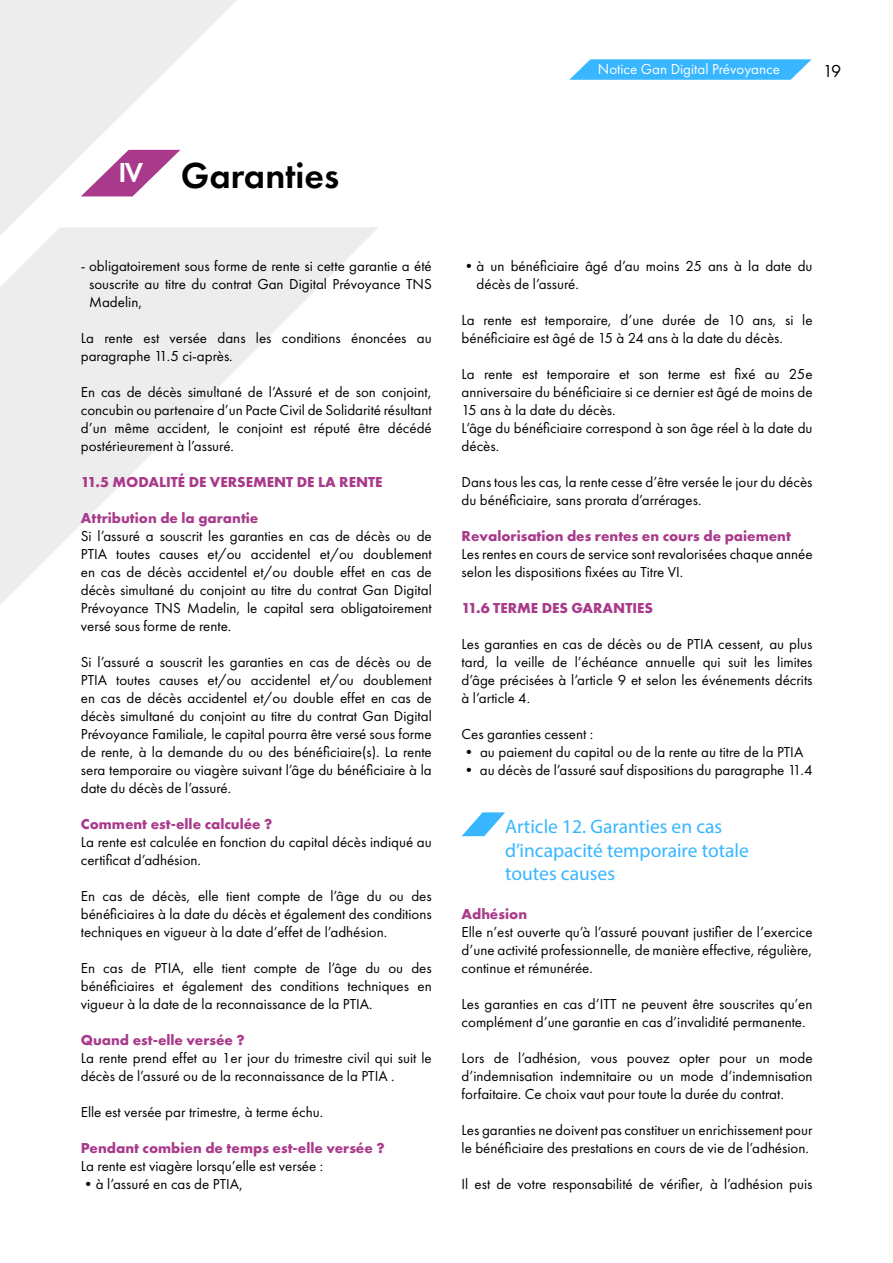
<style>
.page{position:relative;width:893px;height:1263px;background:#fff}
.page>*{position:absolute;margin:0;border:0;box-sizing:border-box;transform-origin:0 0}
.t1{font:600 37.5px "Futura PT";color:#000}
.t2{font:600 28.5px "Futura PT";color:#fff}
.t3{font:19.5px/23.4px "Myriad Pro";color:#38b6ff}
.t4{font:18px "Futura PT";color:#000}
.t5{font:15px/18px "Futura PT";color:#000}
.t6{font:700 15px "Futura PT";color:#a93a8b}
.t7{font:15px "Futura PT";color:#fff}
</style>
<div class="page">
<svg style="left:569px;top:59px;width:242px;height:21px;background:#4ebeff"></svg>
<svg style="left:0;top:0;width:237px;height:227px;fill:#ededed"></svg>
<svg style="left:0;top:227px;width:378px;height:378px"></svg>
<svg style="left:462px;top:812px;width:43px;height:24px"></svg>
<svg style="left:81px;top:150px;width:99px;height:46px"></svg>
<p class="t7" style="left:598px;top:61px;width:184px">Notice Gan Digital Prévoyance</p>
<p class="t4" style="left:822px;top:61px;width:20px">19</p>
<h2 class="t2" style="left:118px;top:161px;width:26px">IV</h2>
<h1 class="t1" style="left:181px;top:160px;width:160px">Garanties</h1>
<p class="t5" style="left:89px;top:257px;width:344px;text-align:justify;text-indent:-8px">- obligatoirement sous forme de rente si cette garantie a été souscrite au titre du contrat Gan Digital Prévoyance TNS Madelin,</p>
<p class="t5" style="left:81px;top:329px;width:352px">La rente est versée dans les conditions énoncées au paragraphe 11.5 ci-après.</p>
<p class="t5" style="left:81px;top:383px;width:352px;text-align:justify">En cas de décès simultané de l’Assuré et de son conjoint, concubin ou partenaire d’un Pacte Civil de Solidarité résultant d’un même accident, le conjoint est réputé être décédé postérieurement à l’assuré.</p>
<p class="t6" style="left:81px;top:473px;width:303px">11.5 MODALITÉ DE VERSEMENT DE LA RENTE</p>
<p class="t6" style="left:81px;top:509px;width:179px">Attribution de la garantie</p>
<p class="t5" style="left:81px;top:527px;width:352px;text-align:justify">Si l’assuré a souscrit les garanties en cas de décès ou de PTIA toutes causes et/ou accidentel et/ou doublement en cas de décès accidentel et/ou double effet en cas de décès simultané du conjoint au titre du contrat Gan Digital Prévoyance TNS Madelin, le capital sera obligatoirement versé sous forme de rente.</p>
<p class="t5" style="left:81px;top:653px;width:352px;text-align:justify">Si l’assuré a souscrit les garanties en cas de décès ou de PTIA toutes causes et/ou accidentel et/ou doublement en cas de décès accidentel et/ou double effet en cas de décès simultané du conjoint au titre du contrat Gan Digital Prévoyance Familiale, le capital pourra être versé sous forme de rente, à la demande du ou des bénéficiaire(s). La rente sera temporaire ou viagère suivant l’âge du bénéficiaire à la date du décès de l’assuré.</p>
<p class="t6" style="left:81px;top:815px;width:193px">Comment est-elle calculée ?</p>
<p class="t5" style="left:81px;top:833px;width:352px">La rente est calculée en fonction du capital décès indiqué au certificat d’adhésion.</p>
<p class="t5" style="left:81px;top:887px;width:352px;text-align:justify">En cas de décès, elle tient compte de l’âge du ou des bénéficiaires à la date du décès et également des conditions techniques en vigueur à la date d’effet de l’adhésion.</p>
<p class="t5" style="left:81px;top:959px;width:352px;text-align:justify">En cas de PTIA, elle tient compte de l’âge du ou des bénéficiaires et également des conditions techniques en vigueur à la date de la reconnaissance de la PTIA.</p>
<p class="t6" style="left:81px;top:1031px;width:165px">Quand est-elle versée ?</p>
<p class="t5" style="left:81px;top:1049px;width:352px">La rente prend effet au 1er jour du trimestre civil qui suit le décès de l’assuré ou de la reconnaissance de la PTIA .</p>
<p class="t5" style="left:81px;top:1103px;width:244px">Elle est versée par trimestre, à terme échu.</p>
<p class="t6" style="left:81px;top:1139px;width:305px">Pendant combien de temps est-elle versée ?</p>
<p class="t5" style="left:81px;top:1157px;width:244px">La rente est viagère lorsqu’elle est versée :</p>
<p class="t5" style="left:81px;top:1175px;width:164px">•à l’assuré en cas de PTIA,</p>
<p class="t5" style="left:476px;top:257px;width:337px;text-indent:-15px">• à un bénéficiaire âgé d’au moins 25 ans à la date du décès de l’assuré.</p>
<p class="t5" style="left:461px;top:311px;width:352px">La rente est temporaire, d’une durée de 10 ans, si le bénéficiaire est âgé de 15 à 24 ans à la date du décès.</p>
<p class="t5" style="left:461px;top:365px;width:352px">La rente est temporaire et son terme est fixé au 25e anniversaire du bénéficiaire si ce dernier est âgé de moins de 15 ans à la date du décès.<br>L’âge du bénéficiaire correspond à son âge réel à la date du décès.</p>
<p class="t5" style="left:461px;top:473px;width:352px">Dans tous les cas, la rente cesse d’être versée le jour du décès du bénéficiaire, sans prorata d’arrérages.</p>
<p class="t6" style="left:461px;top:527px;width:331px">Revalorisation des rentes en cours de paiement</p>
<p class="t5" style="left:461px;top:545px;width:352px">Les rentes en cours de service sont revalorisées chaque année selon les dispositions fixées au Titre VI.</p>
<p class="t6" style="left:461px;top:599px;width:193px">11.6 TERME DES GARANTIES</p>
<p class="t5" style="left:461px;top:635px;width:352px;text-align:justify">Les garanties en cas de décès ou de PTIA cessent, au plus tard, la veille de l’échéance annuelle qui suit les limites d’âge précisées à l’article 9 et selon les événements décrits à l’article 4.</p>
<p class="t5" style="left:461px;top:725px;width:133px">Ces garanties cessent :</p>
<p class="t5" style="left:461px;top:743px;width:343px">• au paiement du capital ou de la rente au titre de la PTIA</p>
<p class="t5" style="left:461px;top:761px;width:352px">• au décès de l’assuré sauf dispositions du paragraphe 11.4</p>
<h3 class="t3" style="left:505px;top:817px;width:245px">Article 12. Garanties en cas d’incapacité temporaire totale toutes causes</h3>
<p class="t6" style="left:461px;top:905px;width:67px">Adhésion</p>
<p class="t5" style="left:461px;top:923px;width:352px;text-align:justify">Elle n’est ouverte qu’à l’assuré pouvant justifier de l’exercice d’une activité professionnelle, de manière effective, régulière, continue et rémunérée.</p>
<p class="t5" style="left:461px;top:995px;width:352px">Les garanties en cas d’ITT ne peuvent être souscrites qu’en complément d’une garantie en cas d’invalidité permanente.</p>
<p class="t5" style="left:461px;top:1049px;width:352px;text-align:justify">Lors de l’adhésion, vous pouvez opter pour un mode d’indemnisation indemnitaire ou un mode d’indemnisation forfaitaire. Ce choix vaut pour toute la durée du contrat.</p>
<p class="t5" style="left:461px;top:1121px;width:352px">Les garanties ne doivent pas constituer un enrichissement pour le bénéficiaire des prestations en cours de vie de l’adhésion.</p>
<p class="t5" style="left:461px;top:1175px;width:352px">Il est de votre responsabilité de vérifier, à l’adhésion puis</p>
</div>
